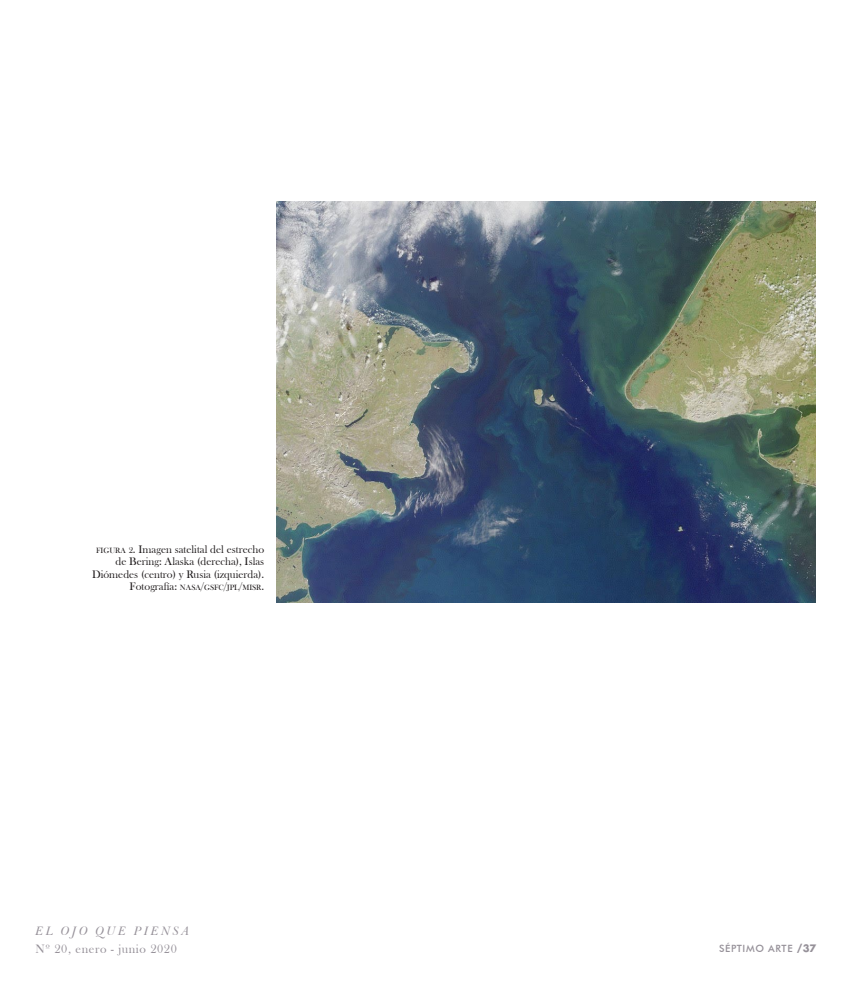
<style>
.page{position:relative;width:851px;height:993px;background:#fff}
.page>*{position:absolute;margin:0;border:0;box-sizing:border-box;transform-origin:0 0}
.t1{font:12.5px "Bask Old Face";letter-spacing:.05em;color:#969199}
.t2{font:italic 12.5px "Baskerville BT";letter-spacing:.16em;color:#969199}
.pie_de_foto{font:11.25px/12.5px "Bask Old Face";color:#231f20;text-align:right}
.t3{font:500 10px "Futura BT";letter-spacing:.06em;color:#969199}
.s1{font-size:7.88px}
.s2{font-size:8.75px}
.s3{font-family:"Futura Std";font-weight:700}
</style>
<div class="page">
<img style="left:276px;top:201px;width:539px;height:401px">
<p class="pie_de_foto" style="left:92px;top:543px;width:174px"><span class="s1">FIGURA</span> <span class="s2">2</span>. Imagen satelital del estrecho de Bering: Alaska (derecha), Islas Diómedes (centro) y Rusia (izquierda).<br>Fotografía: <span class="s1">NASA</span>/<span class="s1">GSFC</span>/<span class="s1">JPL</span>/<span class="s1">MISR</span>.</p>
<p class="t2" style="left:35px;top:922px;width:156px">EL OJO QUE PIENSA</p>
<p class="t1" style="left:35px;top:941px;width:143px">Nº 20, enero - junio 2020</p>
<p class="t3" style="left:719px;top:941px;width:99px">SÉPTIMO ARTE <span class="s3">/37</span></p>
</div>
